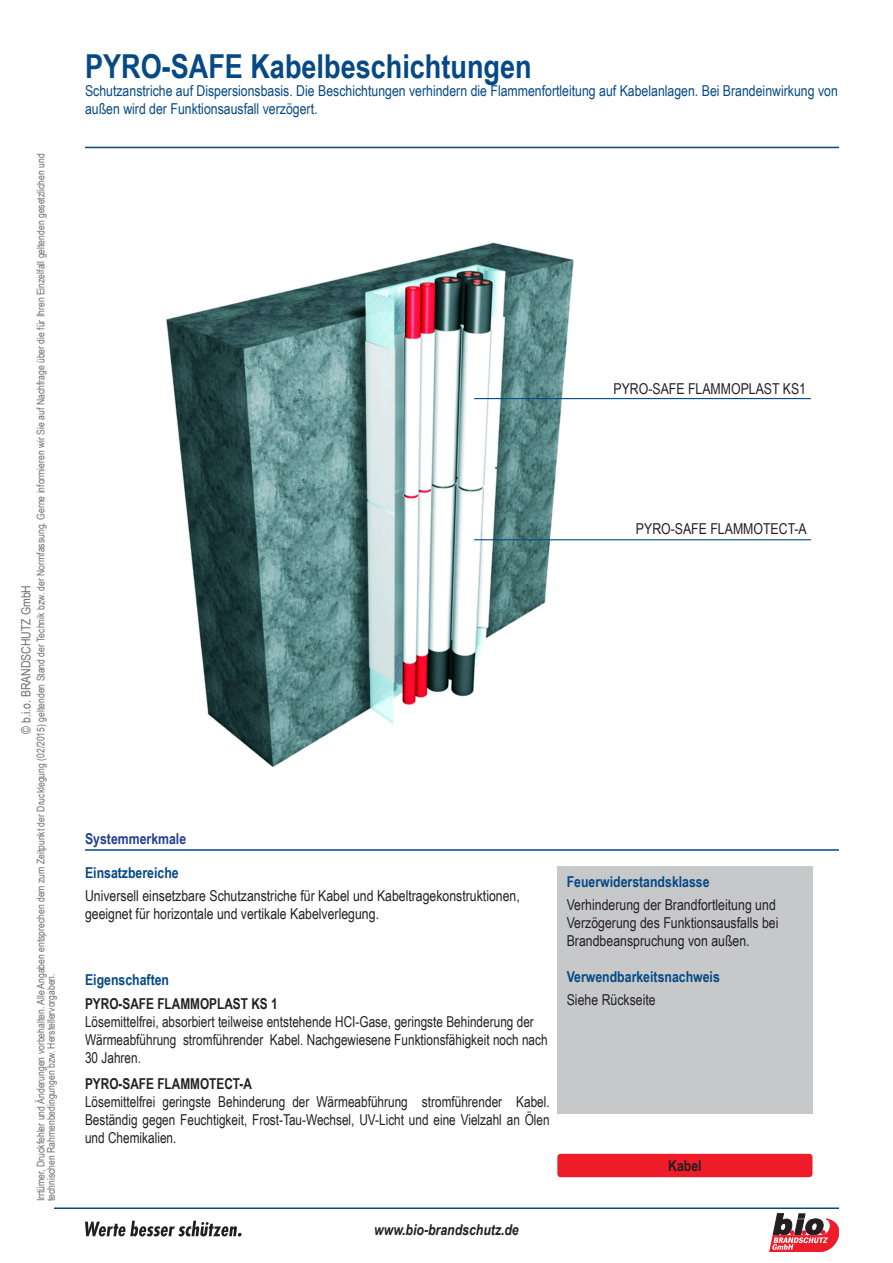
<style>
.page{position:relative;width:893px;height:1263px;background:#fff}
.page>*{position:absolute;margin:0;border:0;box-sizing:border-box;transform-origin:0 0}
.t1{font:700 33px "Arial Narrow";color:#054985}
.t2{font:15px/18px "Arial Narrow";color:#231f20;scale:.96 1}
.t3{font:15px/18px "Arial Narrow";color:#231f20}
.t4{font:15px/18px "Arial Narrow";color:#054985}
.t5{font:700 15px "Arial Narrow";color:#054985}
.t6{font:700 15px "Arial Narrow";color:#231f20;scale:.96 1}
.t7{font:italic 700 15px "Arial Narrow";color:#231f20}
.t8{font:700 15px "Arial Narrow";color:#253f8e}
.t9{font:700 15px "Arial Narrow";color:#231f20}
.t10{font:12.75px "Arial Narrow";color:#6c6d70}
.t11{font:10.5px/10.5px "Arial Narrow";color:#6c6d70}
</style>
<div class="page">
<hr style="left:54px;top:1207px;width:785px;height:2px;background:#054985">
<hr style="left:85px;top:147px;width:754px;height:1px;background:#054985">
<svg style="left:770px;top:1213px;width:69px;height:38px"></svg>
<svg style="left:85px;top:1220px;width:157px;height:16px"></svg>
<img style="left:166px;top:242px;width:486px;height:526px">
<div style="left:557px;top:867px;width:255px;height:247px;background:#c7c8ca"></div>
<div style="left:557px;top:1154px;width:255px;height:23px;background:#ee1c28;border-radius:3px"></div>
<hr style="left:474px;top:398px;width:337px;height:1px;background:#054985">
<hr style="left:85px;top:849px;width:754px;height:2px;background:#054985">
<hr style="left:474px;top:539px;width:337px;height:1px;background:#054985">
<p class="t11" style="left:35px;top:1201px;width:1049px;rotate:-90deg">Irrtümer, Druckfehler und Änderungen vorbehalten. Alle Angaben entsprechen dem zum Zeitpunkt der Drucklegung (02/2015) geltenden Stand der Technik bzw. der Normfassung. Gerne informieren wir Sie auf Nachfrage über die für Ihren Einzelfall geltenden gesetzlichen und technischen Rahmenbedingungen bzw. Herstellervorgaben.</p>
<p class="t10" style="left:17px;top:734px;width:150px;rotate:-90deg">© b.i.o. BRANDSCHUTZ GmbH</p>
<h1 class="t1" style="left:85px;top:41px;width:448px">PYRO-SAFE Kabelbeschichtungen</h1>
<p class="t4" style="left:85px;top:81px;width:754px">Schutzanstriche auf Dispersionsbasis. Die Beschichtungen verhindern die Flammenfortleitung auf Kabelanlagen. Bei Brandeinwirkung von außen wird der Funktionsausfall verzögert.</p>
<p class="t3" style="left:614px;top:379px;width:194px">PYRO-SAFE FLAMMOPLAST KS1</p>
<p class="t3" style="left:636px;top:519px;width:172px">PYRO-SAFE FLAMMOTECT-A</p>
<p class="t8" style="left:85px;top:828px;width:103px">Systemmerkmale</p>
<p class="t5" style="left:85px;top:861px;width:95px">Einsatzbereiche</p>
<p class="t3" style="left:85px;top:886px;width:436px">Universell einsetzbare Schutzanstriche für Kabel und Kabeltragekonstruktionen, geeignet für horizontale und vertikale Kabelverlegung.</p>
<p class="t5" style="left:85px;top:969px;width:86px">Eigenschaften</p>
<p class="t6" style="left:85px;top:992px;width:202px">PYRO-SAFE FLAMMOPLAST KS 1</p>
<p class="t2" style="left:85px;top:1012px;width:483px">Lösemittelfrei, absorbiert teilweise entstehende HCI-Gase, geringste Behinderung der<br>Wärmeabführung stromführender Kabel. Nachgewiesene Funktionsfähigkeit noch nach<br>30 Jahren.</p>
<p class="t6" style="left:85px;top:1072px;width:175px">PYRO-SAFE FLAMMOTECT-A</p>
<p class="t2" style="left:85px;top:1092px;width:486px;text-align:justify">Lösemittelfrei geringste Behinderung der Wärmeabführung stromführender Kabel.<br>Beständig gegen Feuchtigkeit, Frost-Tau-Wechsel, UV-Licht und eine Vielzahl an Ölen und Chemikalien.</p>
<p class="t5" style="left:567px;top:870px;width:144px">Feuerwiderstandsklasse</p>
<p class="t3" style="left:567px;top:895px;width:213px">Verhinderung der Brandfortleitung und<br>Verzögerung des Funktionsausfalls bei<br>Brandbeanspruchung von außen.</p>
<p class="t5" style="left:567px;top:965px;width:155px">Verwendbarkeitsnachweis</p>
<p class="t3" style="left:567px;top:990px;width:91px">Siehe Rückseite</p>
<p class="t9" style="left:668px;top:1154px;width:35px">Kabel</p>
<p class="t7" style="left:374px;top:1218px;width:146px">www.bio-brandschutz.de</p>
</div>
